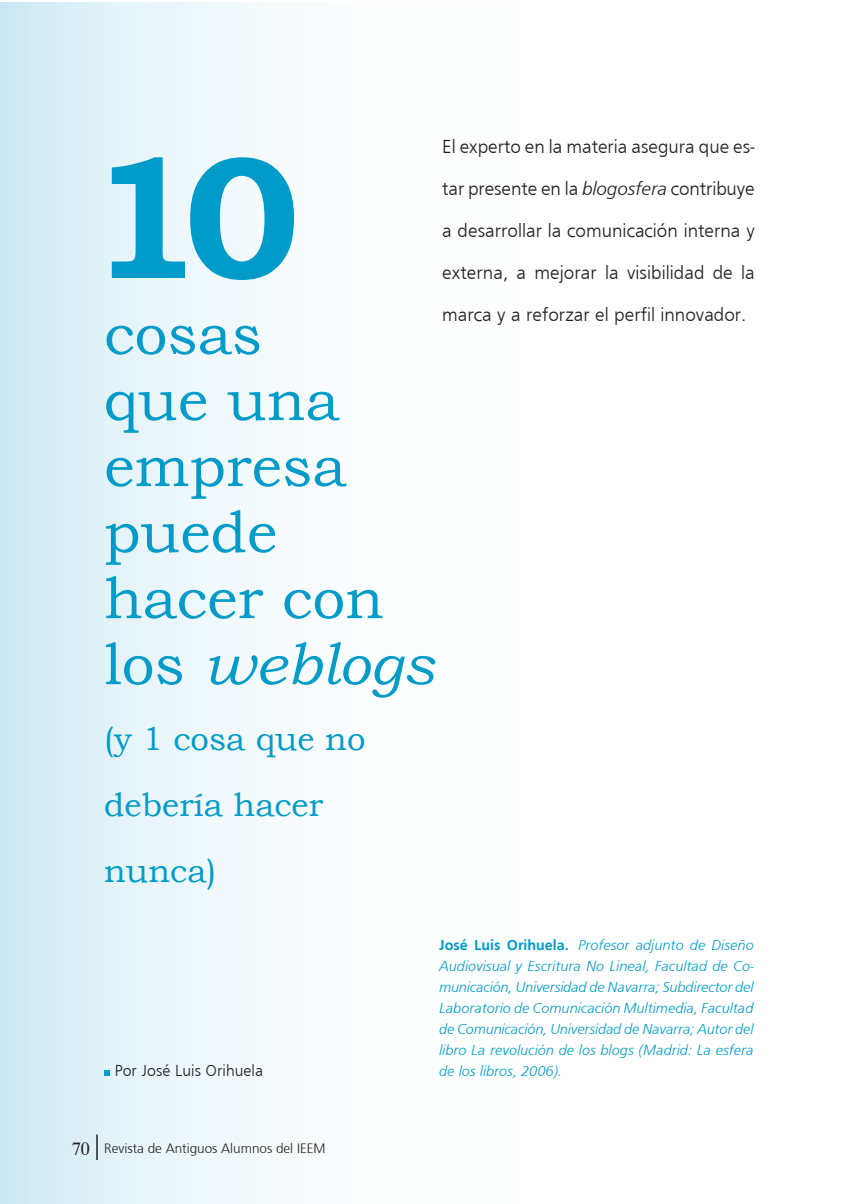
<style>
.page{position:relative;width:859px;height:1204px;background:#fff}
.page>*{position:absolute;margin:0;border:0;box-sizing:border-box;transform-origin:0 0}
.t1{font:700 174px "Bookman Old Style";color:#009bc8}
.t2{font:58.5px/66px "Bookman Old Style";color:#009bc8}
.t3{font:33px/66px "Bookman Old Style";color:#009bc8}
.t4{font:300 19.5px/42px "Frugal Sans";color:#231f20;text-align:justify}
.t5{font:300 16.5px "Frugal Sans";color:#231f20}
.t6{font:italic 300 15px/21px "Frugal Sans";color:#009bc8;text-align:justify}
.t7{font:300 13.5px "Frutiger";color:#231f20}
.s1{font-style:italic}
.s2{color:#fff}
.s3{font-family:"Dutch 801 BT";font-weight:400;font-size:18px}
.s4{font-weight:700;font-style:normal}
</style>
<div class="page">
<svg style="left:0;top:2px;width:253px;height:1201px"></svg>
<svg style="left:104px;top:1070px;width:6px;height:6px"></svg>
<hr style="left:96px;top:1134px;width:2px;height:25px;background:#231f20">
<h1 class="t1" style="left:87px;top:92px;width:214px">10</h1>
<h3 class="t4" style="left:442px;top:125px;width:314px">El experto en la materia asegura que es&shy;tar presente en la <span class="s1">blogosfera</span> contribuye a desarrollar la comunicación interna y externa, a mejorar la visibilidad de la</h3>
<h2 class="t2" style="left:104px;top:301px;width:331px">cosas<br>que una empresa puede hacer con los <span class="s1">weblogs</span></h2>
<h3 class="t3" style="left:104px;top:706px;width:263px">(y 1 cosa que no debería hacer nunca)</h3>
<h3 class="t4" style="left:442px;top:293px;width:311px">marca y a reforzar el perfil innovador.<span class="s2">.</span></h3>
<p class="t5" style="left:115px;top:1061px;width:150px">Por José Luis Orihuela</p>
<p class="t7" style="left:72px;top:1140px;width:255px"><span class="s3">70</span> Revista de Antiguos Alumnos del IEEM</p>
<p class="t6" style="left:439px;top:934px;width:316px"><span class="s4">José Luis Orihuela.</span> Profesor adjunto de Diseño Audiovisual y Escritura No Lineal, Facultad de Co&shy;municación, Universidad de Navarra; Subdirector del Laboratorio de Comunicación Multimedia, Facultad de Comunicación, Universidad de Navarra; Autor del libro La revolución de los blogs (Madrid: La esfera de los libros, 2006).</p>
</div>
